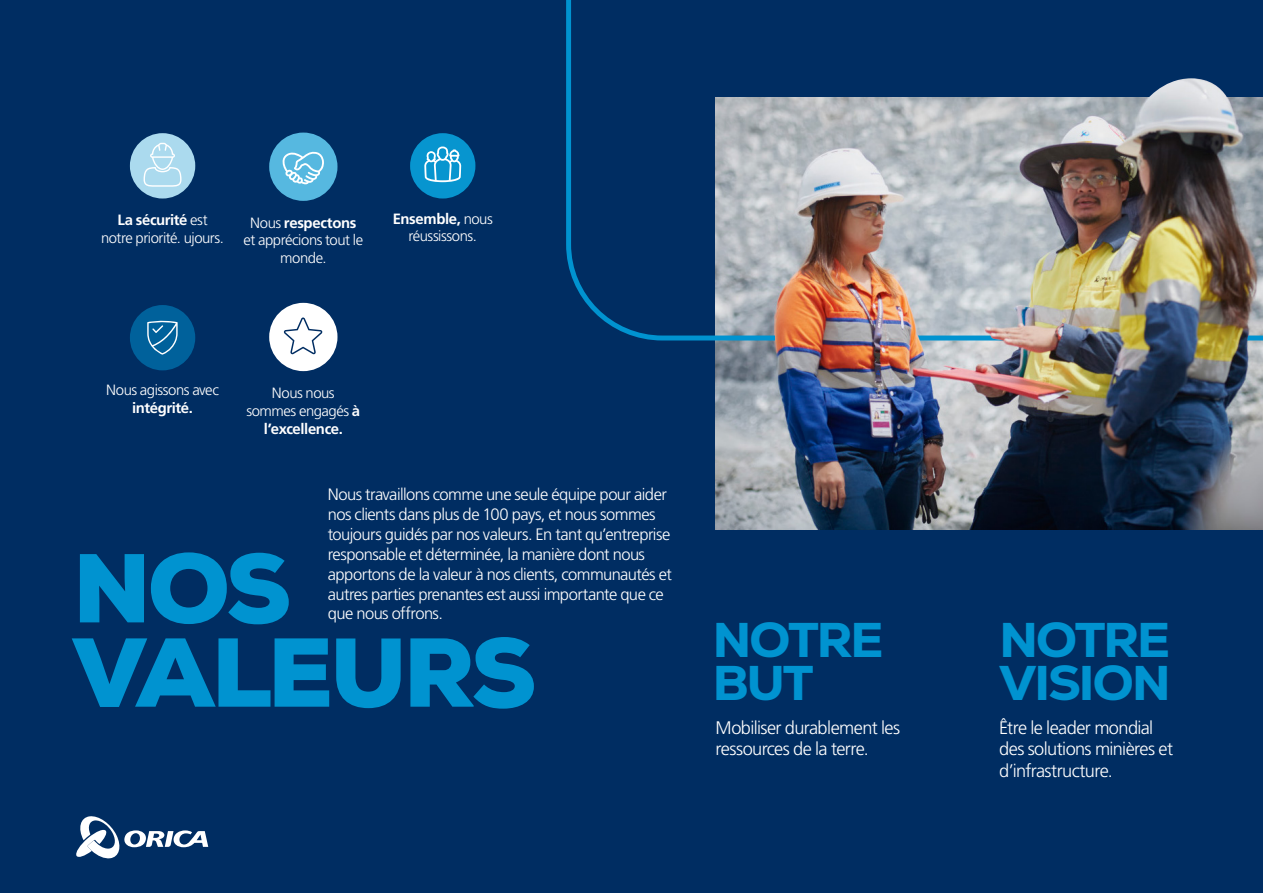
<style>
.page{position:relative;width:1263px;height:893px;background:#002d62}
.page>*{position:absolute;margin:0;border:0;box-sizing:border-box;transform-origin:0 0}
.t1{font:900 97.5px/84.3px "Nexa";letter-spacing:-.035em;color:#0093d0}
.t2{font:800 49.65px/43px "Nexa";letter-spacing:-.04em;color:#0093d0}
.t3{font:300 18.15px/21.9px "Frutiger LT Std";letter-spacing:-.035em;color:#fff}
.t4{font:300 16.5px/19.8px "Frutiger LT Std";letter-spacing:-.035em;color:#fff}
.t5{font:300 14.85px/17.9px "Frutiger LT Std";letter-spacing:-.03em;color:#fff;text-align:center}
.t6{font:700 14.85px "Frutiger LT Std";letter-spacing:-.03em;color:#fff}
.s1{font-weight:700}
</style>
<div class="page">
<div style="left:130px;top:305px;width:65px;height:65px;background:#00619b;border-radius:50%"></div>
<svg style="left:149px;top:343px;width:27px;height:12px"></svg>
<svg style="left:269px;top:343px;width:68px;height:28px"></svg>
<img style="left:715px;top:343px;width:548px;height:187px">
<svg style="left:129px;top:0;width:1134px;height:343px"></svg>
<img style="left:774px;top:78px;width:476px;height:328px">
<svg style="left:76px;top:816px;width:132px;height:43px"></svg>
<p class="t5" style="left:101px;top:211px;width:125px"><span class="s1">La sécurité</span> est notre priorité. ujours.</p>
<p class="t5" style="left:393px;top:210px;width:102px"><span class="s1">Ensemble,</span> nous réussissons.</p>
<p class="t5" style="left:243px;top:214px;width:121px">Nous <span class="s1">respectons </span>et apprécions tout le monde.</p>
<p class="t5" style="left:106px;top:382px;width:114px">Nous agissons avec</p>
<p class="t6" style="left:132px;top:399px;width:62px">intégrité.</p>
<p class="t5" style="left:246px;top:384px;width:115px">Nous nous sommes engagés <span class="s1">à l’excellence.</span></p>
<p class="t4" style="left:328px;top:485px;width:346px">Nous travaillons comme une seule équipe pour aider nos clients dans plus de 100 pays, et nous sommes toujours guidés par nos valeurs. En tant qu’entreprise responsable et déterminée, la manière dont nous apportons de la valeur à nos clients, communautés et autres parties prenantes est aussi importante que ce que nous offrons.</p>
<h1 class="t1" style="left:73px;top:547px;width:465px">NOS<br>VALEURS</h1>
<h2 class="t2" style="left:713px;top:618px;width:172px">NOTRE<br>BUT</h2>
<h2 class="t2" style="left:999px;top:618px;width:173px">NOTRE<br>VISION</h2>
<p class="t3" style="left:715px;top:717px;width:186px">Mobiliser durablement les ressources de la terre.</p>
<p class="t3" style="left:999px;top:717px;width:175px">Être le leader mondial des solutions minières et d’infrastructure.</p>
</div>
